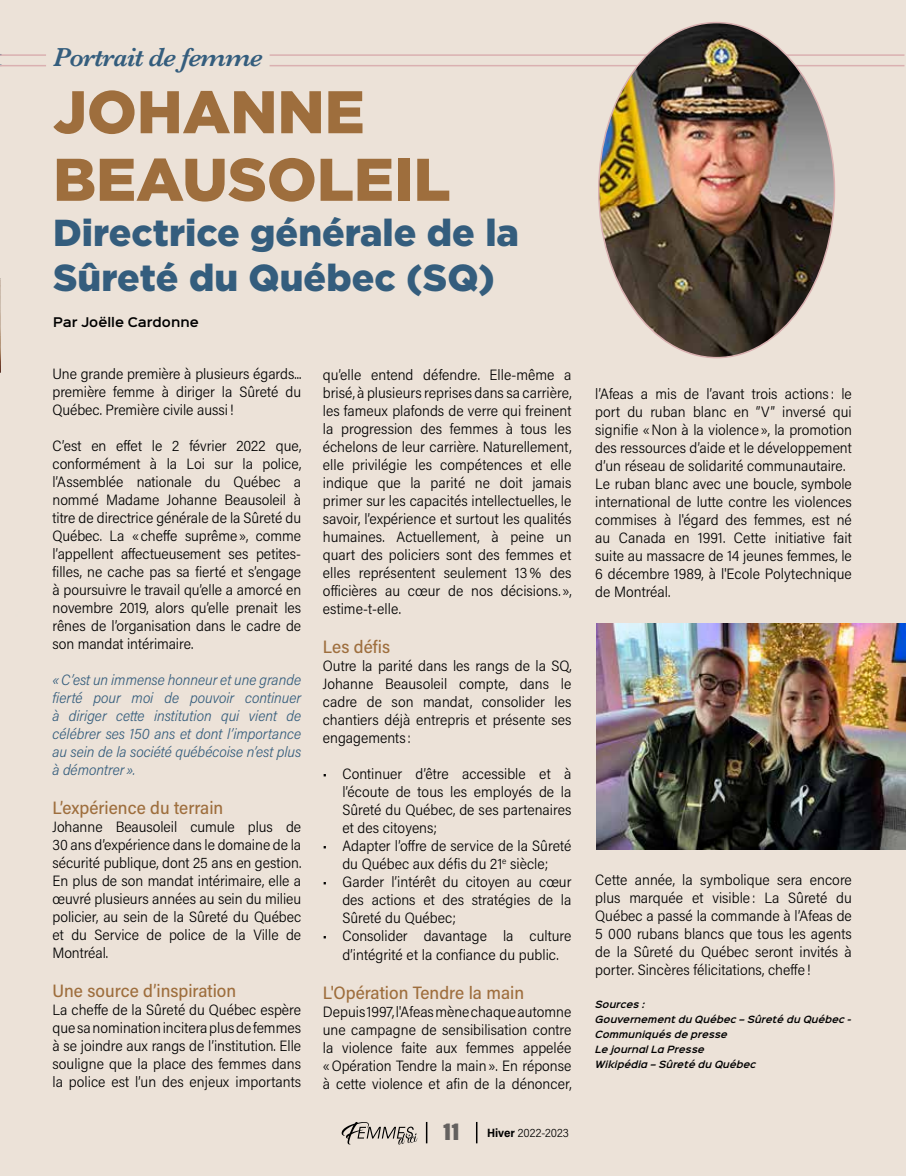
<style>
.page{position:relative;width:906px;height:1176px;background:#fff}
.page>*{position:absolute;margin:0;border:0;box-sizing:border-box;transform-origin:0 0}
.t1{font:900 60px/67.5px "Gotham";color:#9e6e3d}
.t2{font:900 37.5px/45px "Gotham";color:#345d7d}
.t3{font:italic 600 27px "Baskerville";letter-spacing:-.03em;color:#345d7d}
.t4{font:18px "Acumin Variable Concept";color:#9e6e3d}
.t5{font:15px/18px "Acumin Variable Concept";letter-spacing:-.02em;color:#000;text-align:justify}
.t6{font:15px/18px "Acumin Variable Concept";letter-spacing:-.035em;color:#345d7d;text-align:justify}
.t7{font:600 12px "Sinkin Sans 600";color:#000}
.t8{font:12px "Acumin Variable Concept";letter-spacing:-.015em;color:#000}
.t9{font:italic 600 9px/15px "Sinkin Sans 600";color:#000}
.s1{font-size:24px;color:#6d6e71}
</style>
<div class="page">
<div style="left:0;top:0;width:905px;height:1175px;background:#ece2d8"></div>
<img style="left:0;top:278px;width:1px;height:95px">
<hr style="left:269px;top:54px;width:635px;height:2px;background:#dab0b1">
<hr style="left:269px;top:65px;width:635px;height:1px;background:#dab0b1">
<hr style="left:0;top:54px;width:46px;height:2px;background:#dab0b1">
<hr style="left:0;top:65px;width:46px;height:1px;background:#dab0b1">
<img style="left:598px;top:23px;width:236px;height:334px">
<img style="left:596px;top:623px;width:309px;height:225px">
<h3 class="t3" style="left:53px;top:39px;width:211px">Portrait de femme</h3>
<h1 class="t1" style="left:53px;top:77px;width:399px">JOHANNE<br>BEAUSOLEIL</h1>
<h2 class="t2" style="left:53px;top:209px;width:467px">Directrice générale de la<br>Sûreté du Québec (SQ)</h2>
<p class="t7" style="left:53px;top:311px;width:147px">Par Joëlle Cardonne</p>
<p class="t5" style="left:52px;top:363px;width:250px">Une grande première à plusieurs égards... première femme à diriger la Sûreté du Québec. Première civile aussi!</p>
<p class="t5" style="left:52px;top:435px;width:251px">C’est en effet le 2 février 2022 que, conformément à la Loi sur la police, l’Assemblée nationale du Québec a nommé Madame Johanne Beausoleil à titre de directrice générale de la Sûreté du Québec. La «cheffe suprême», comme l’appellent affectueusement ses petites&shy;filles, ne cache pas sa fierté et s’engage à poursuivre le travail qu’elle a amorcé en novembre 2019, alors qu’elle prenait les rênes de l’organisation dans le cadre de son mandat intérimaire.</p>
<p class="t6" style="left:52px;top:669px;width:250px">«C’est un immense honneur et une grande fierté pour moi de pouvoir continuer à diriger cette institution qui vient de célébrer ses 150 ans et dont l’importance au sein de la société québécoise n’est plus à démontrer».</p>
<p class="t4" style="left:52px;top:795px;width:172px">L’expérience du terrain</p>
<p class="t5" style="left:52px;top:816px;width:250px">Johanne Beausoleil cumule plus de 30 ans d’expérience dans le domaine de la sécurité publique, dont 25 ans en gestion.<br>En plus de son mandat intérimaire, elle a œuvré plusieurs années au sein du milieu policier, au sein de la Sûreté du Québec et du Service de police de la Ville de Montréal.</p>
<p class="t4" style="left:52px;top:978px;width:185px">Une source d’inspiration</p>
<p class="t5" style="left:52px;top:999px;width:250px">La cheffe de la Sûreté du Québec espère que sa nomination incitera plus de femmes à se joindre aux rangs de l’institution. Elle souligne que la place des femmes dans la police est l’un des enjeux importants</p>
<p class="t5" style="left:322px;top:365px;width:250px">qu’elle entend défendre. Elle-même a brisé, à plusieurs reprises dans sa carrière, les fameux plafonds de verre qui freinent la progression des femmes à tous les échelons de leur carrière. Naturellement, elle privilégie les compétences et elle indique que la parité ne doit jamais primer sur les capacités intellectuelles, le savoir, l’expérience et surtout les qualités humaines. Actuellement, à peine un quart des policiers sont des femmes et elles représentent seulement 13% des officières au cœur de nos décisions.», estime-t-elle.</p>
<p class="t4" style="left:322px;top:634px;width:69px">Les défis</p>
<p class="t5" style="left:322px;top:656px;width:250px">Outre la parité dans les rangs de la SQ, Johanne Beausoleil compte, dans le cadre de son mandat, consolider les chantiers déjà entrepris et présente ses engagements:</p>
<p class="t5" style="left:342px;top:764px;width:231px;text-indent:-20px">• Continuer d’être accessible et à l’écoute de tous les employés de la Sûreté du Québec, de ses partenaires et des citoyens;</p>
<p class="t5" style="left:322px;top:836px;width:250px;text-align:center">• Adapter l’offre de service de la Sûreté du Québec aux défis du 21<sup>e</sup> siècle;</p>
<p class="t5" style="left:342px;top:872px;width:231px;text-indent:-20px">• Garder l’intérêt du citoyen au cœur des actions et des stratégies de la Sûreté du Québec;</p>
<p class="t5" style="left:323px;top:926px;width:250px;text-align:center">• Consolider davantage la culture d’intégrité et la confiance du public.</p>
<p class="t4" style="left:322px;top:979px;width:203px">L'Opération Tendre la main</p>
<p class="t5" style="left:322px;top:1001px;width:250px">Depuis 1997, l'Afeas mène chaque automne une campagne de sensibilisation contre la violence faite aux femmes appelée «Opération Tendre la main». En réponse à cette violence et afin de la dénoncer,</p>
<p class="t8" style="left:443px;top:1124px;width:128px"><span class="s1">11</span> Hiver 2022-2023</p>
<p class="t5" style="left:595px;top:383px;width:258px;text-align:left">l’Afeas a mis de l’avant trois actions: le port du ruban blanc en ‘’V’’ inversé qui signifie «Non à la violence», la promotion des ressources d’aide et le développement d’un réseau de solidarité communautaire.<br>Le ruban blanc avec une boucle, symbole international de lutte contre les violences commises à l'égard des femmes, est né au Canada en 1991. Cette initiative fait suite au massacre de 14 jeunes femmes, le 6 décembre 1989, à l'Ecole Polytechnique de Montréal.</p>
<p class="t5" style="left:595px;top:869px;width:258px">Cette année, la symbolique sera encore plus marquée et visible: La Sûreté du Québec a passé la commande à l’Afeas de 5 000 rubans blancs que tous les agents de la Sûreté du Québec seront invités à porter. Sincères félicitations, cheffe!</p>
<p class="t9" style="left:595px;top:995px;width:257px">Sources :<br>Gouvernement du Québec – Sûreté du Québec -<br>Communiqués de presse<br>Le journal La Presse<br>Wikipédia – Sûreté du Québec</p>
</div>
